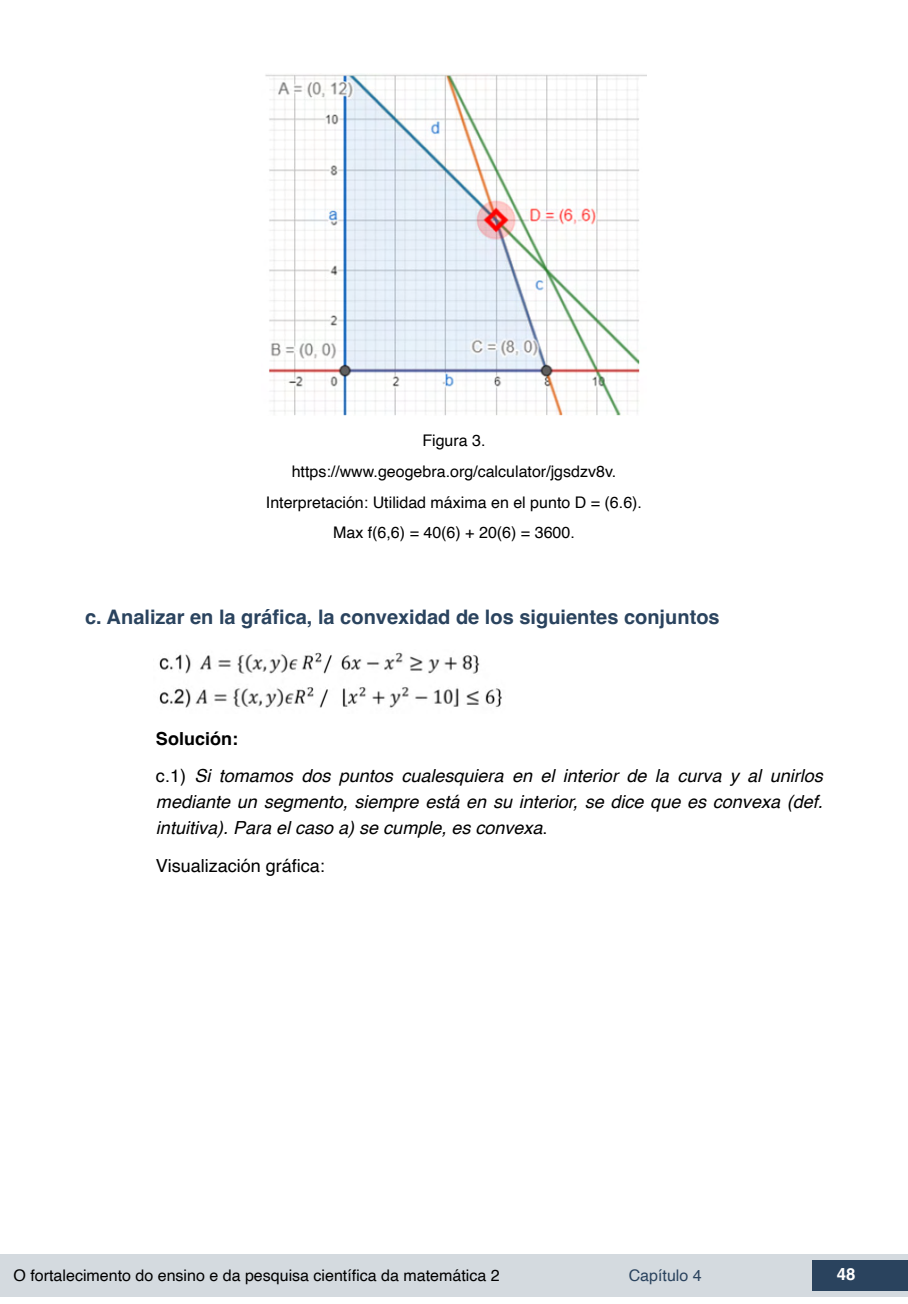
<style>
.page{position:relative;width:908px;height:1304px;background:#fff}
.page>*{position:absolute;margin:0;border:0;box-sizing:border-box;transform-origin:0 0}
.t1{font:700 20px "Helvetica";color:#2a435e}
.t2{font:italic 18px/37.4px "Helvetica";color:#000}
.t3{font:18px "Helvetica";color:#000}
.t4{font:700 16.8px "Helvetica";color:#fff}
.t5{font:16px/30.6px "Helvetica";color:#000;text-align:center}
.t6{font:16px "Helvetica";color:#2a435e}
.s1{font-weight:700;font-style:normal}
.s2{font-style:normal}
</style>
<div class="page">
<div style="left:0;top:1254px;width:906px;height:43px;background:#d4dadf"></div>
<div style="left:812px;top:1261px;width:95px;height:30px;background:#2a435e"></div>
<img style="left:265px;top:74px;width:381px;height:342px">
<img style="left:159px;top:652px;width:343px;height:56px">
<p class="t5" style="left:266px;top:426px;width:377px">Figura 3. https://www.geogebra.org/calculator/jgsdzv8v.<br>Interpretación: Utilidad máxima en el punto D = (6.6).<br>Max f(6,6) = 40(6) + 20(6) = 3600.</p>
<p class="t1" style="left:85px;top:605px;width:635px">c. Analizar en la gráfica, la convexidad de los siguientes conjuntos</p>
<p class="t2" style="left:156px;top:720px;width:668px"><span class="s1">Solución:<br></span><span class="s2">c.1)</span> Si tomamos dos puntos cualesquiera en el interior de la curva y al unirlos</p>
<p class="t2" style="left:156px;top:789px;width:668px;line-height:26px">mediante un segmento, siempre está en su interior, se dice que es convexa (def. intuitiva). Para el caso a) se cumple, es convexa<span class="s2">.</span></p>
<p class="t3" style="left:156px;top:851px;width:170px">Visualización gráfica:</p>
<p class="t5" style="left:14px;top:1260px;width:487px">O fortalecimento do ensino e da pesquisa científica da matemática 2</p>
<p class="t6" style="left:628px;top:1263px;width:74px">Capítulo 4</p>
<p class="t4" style="left:836px;top:1264px;width:20px">48</p>
</div>
